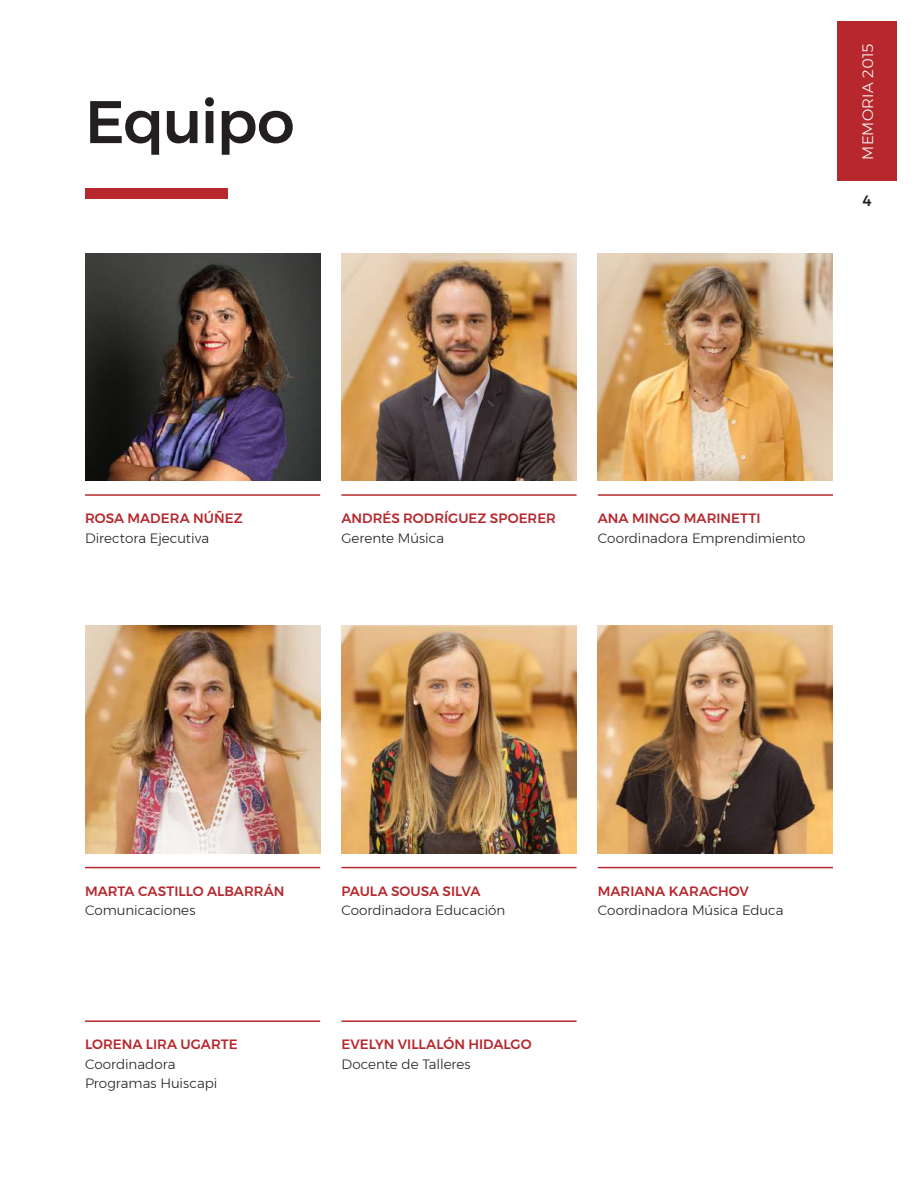
<style>
.page{position:relative;width:918px;height:1188px;background:#fff}
.page>*{position:absolute;margin:0;border:0;box-sizing:border-box;transform-origin:0 0}
.t1{font:500 60px "Montserrat";letter-spacing:-.025em;color:#231f20}
.t2{font:300 15px "Montserrat";letter-spacing:.01em;color:#fff}
.t3{font:500 15px "Montserrat";color:#231f20}
.t4{font:300 13.5px/19.5px "Montserrat";color:#231f20}
.t5{font:500 13.5px "Montserrat";color:#b6282d}
</style>
<div class="page">
<div style="left:85px;top:188px;width:143px;height:10px;background:#b6282d"></div>
<div style="left:837px;top:21px;width:60px;height:160px;background:#b6282d"></div>
<img style="left:598px;top:253px;width:235px;height:227px">
<img style="left:598px;top:626px;width:235px;height:227px">
<img style="left:85px;top:626px;width:235px;height:227px">
<img style="left:341px;top:253px;width:236px;height:227px">
<img style="left:341px;top:626px;width:236px;height:227px">
<img style="left:85px;top:253px;width:235px;height:227px">
<hr style="left:341px;top:494px;width:236px;height:2px;background:#b6282d">
<hr style="left:341px;top:867px;width:236px;height:1px;background:#b6282d">
<hr style="left:598px;top:494px;width:235px;height:2px;background:#b6282d">
<hr style="left:598px;top:867px;width:235px;height:1px;background:#b6282d">
<hr style="left:85px;top:867px;width:235px;height:1px;background:#b6282d">
<hr style="left:85px;top:1020px;width:235px;height:2px;background:#b6282d">
<hr style="left:341px;top:1020px;width:236px;height:2px;background:#b6282d">
<hr style="left:85px;top:494px;width:235px;height:2px;background:#b6282d">
<h1 class="t1" style="left:85px;top:75px;width:211px">Equipo</h1>
<p class="t2" style="left:857px;top:160px;width:117px;rotate:-90deg">MEMORIA 2015</p>
<p class="t3" style="left:863px;top:189px;width:10px">4</p>
<p class="t5" style="left:85px;top:508px;width:159px">ROSA MADERA NÚÑEZ</p>
<p class="t4" style="left:85px;top:528px;width:126px">Directora Ejecutiva</p>
<p class="t5" style="left:341px;top:508px;width:216px">ANDRÉS RODRÍGUEZ SPOERER</p>
<p class="t4" style="left:341px;top:528px;width:104px">Gerente Música</p>
<p class="t5" style="left:598px;top:508px;width:164px">ANA MINGO MARINETTI</p>
<p class="t4" style="left:598px;top:528px;width:209px">Coordinadora Emprendimiento</p>
<p class="t5" style="left:85px;top:880px;width:201px">MARTA CASTILLO ALBARRÁN</p>
<p class="t4" style="left:85px;top:900px;width:112px">Comunicaciones</p>
<p class="t5" style="left:85px;top:1034px;width:154px">LORENA LIRA UGARTE</p>
<p class="t4" style="left:85px;top:1054px;width:134px">Coordinadora<br>Programas Huiscapi</p>
<p class="t5" style="left:341px;top:880px;width:141px">PAULA SOUSA SILVA</p>
<p class="t4" style="left:341px;top:900px;width:165px">Coordinadora Educación</p>
<p class="t5" style="left:341px;top:1034px;width:192px">EVELYN VILLALÓN HIDALGO</p>
<p class="t4" style="left:341px;top:1054px;width:131px">Docente de Talleres</p>
<p class="t5" style="left:598px;top:880px;width:153px">MARIANA KARACHOV</p>
<p class="t4" style="left:598px;top:900px;width:187px">Coordinadora Música Educa</p>
</div>
